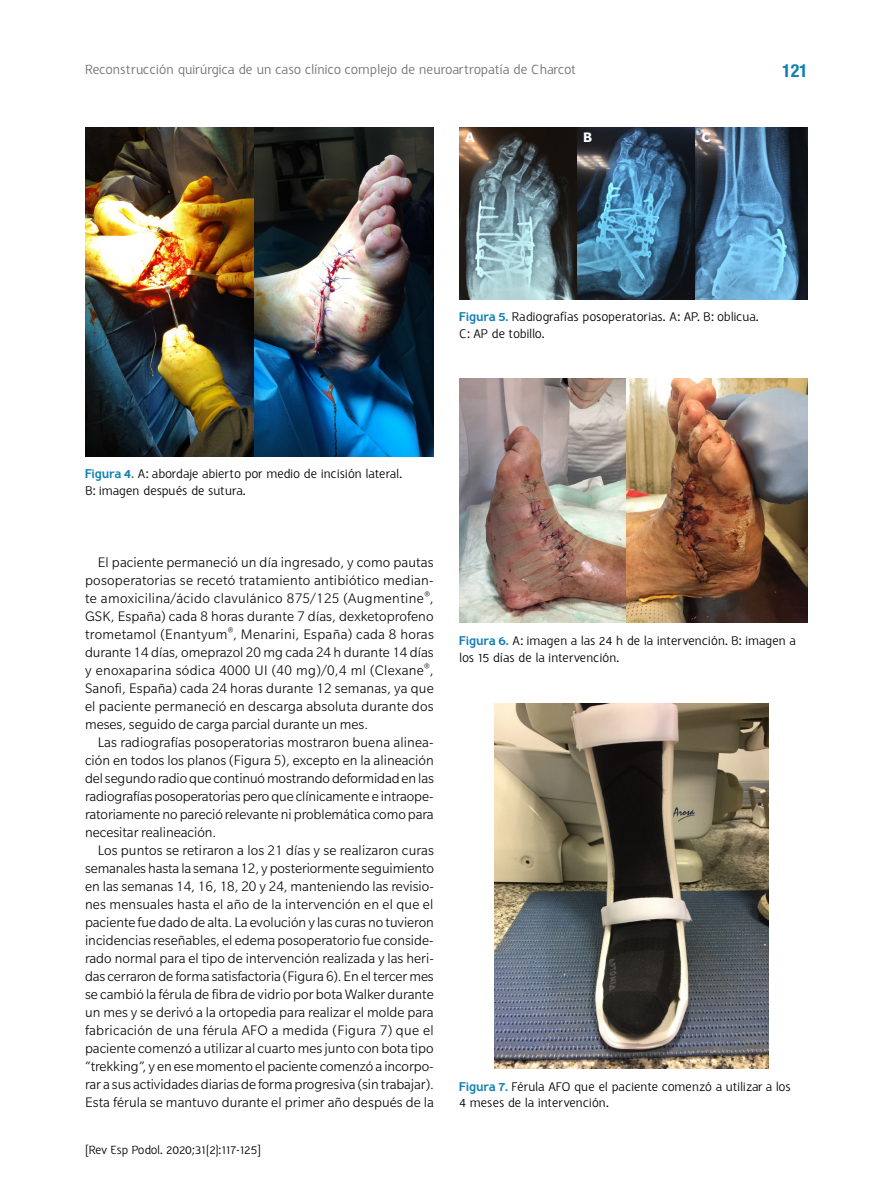
<style>
.page{position:relative;width:893px;height:1191px;background:#fff}
.page>*{position:absolute;margin:0;border:0;box-sizing:border-box;transform-origin:0 0}
.t1{font:700 condensed 18px "Helvetica Neue LT Std";color:#1280b0}
.t2{font:300 15px/18px "Slate Pro";color:#000;text-align:justify}
.t3{font:700 15px "Slate Pro";color:#fff}
.t4{font:14.25px "Halvorsen";letter-spacing:-.025em;color:#6f6f6f}
.t5{font:13.5px/16.2px "Halvorsen";letter-spacing:-.025em;color:#000}
.t6{font:12.75px "Halvorsen";letter-spacing:-.03em;color:#000}
.s1{font-weight:800;color:#1280b0}
</style>
<div class="page">
<img style="left:85px;top:128px;width:349px;height:328px">
<img style="left:459px;top:128px;width:349px;height:171px">
<img style="left:459px;top:378px;width:349px;height:244px">
<img style="left:495px;top:703px;width:274px;height:365px">
<p class="t4" style="left:85px;top:61px;width:492px">Reconstrucción quirúrgica de un caso clínico complejo de neuroartropatía de Charcot</p>
<p class="t1" style="left:782px;top:59px;width:27px">121</p>
<p class="t3" style="left:465px;top:129px;width:11px">A</p>
<p class="t3" style="left:583px;top:129px;width:10px">B</p>
<p class="t3" style="left:702px;top:129px;width:10px">C</p>
<p class="t5" style="left:459px;top:309px;width:301px"><span class="s1">Figura 5.</span> Radiografías posoperatorias. A: AP. B: oblicua.<br>C: AP de tobillo.</p>
<p class="t5" style="left:85px;top:466px;width:319px"><span class="s1">Figura 4.</span> A: abordaje abierto por medio de incisión lateral.<br>B: imagen después de sutura.</p>
<p class="t2" style="left:85px;top:553px;width:350px;text-indent:13px">El paciente permaneció un día ingresado, y como pautas posoperatorias se recetó tratamiento antibiótico median&shy;te amoxicilina/ácido clavulánico 875/125 (Augmentine<sup>®</sup>, GSK, España) cada 8 horas durante 7 días, dexketoprofeno trometamol (Enantyum<sup>®</sup>, Menarini, España) cada 8 horas durante 14 días, omeprazol 20 mg cada 24 h durante 14 días y enoxaparina sódica 4000 UI (40 mg)/0,4 ml (Clexane<sup>®</sup>, Sanofi, España) cada 24 horas durante 12 semanas, ya que el paciente permaneció en descarga absoluta durante dos meses, seguido de carga parcial durante un mes.</p>
<p class="t2" style="left:85px;top:733px;width:350px;text-indent:13px">Las radiografías posoperatorias mostraron buena alinea&shy;ción en todos los planos (Figura 5), excepto en la alineación del segundo radio que continuó mostrando deformidad en las radiografías posoperatorias pero que clínicamente e intraope&shy;ratoriamente no pareció relevante ni problemática como para necesitar realineación.</p>
<p class="t2" style="left:85px;top:841px;width:350px;text-indent:13px">Los puntos se retiraron a los 21 días y se realizaron curas semanales hasta la semana 12, y posteriormente seguimiento en las semanas 14, 16, 18, 20 y 24, manteniendo las revisio&shy;nes mensuales hasta el año de la intervención en el que el paciente fue dado de alta. La evolución y las curas no tuvieron incidencias reseñables, el edema posoperatorio fue conside&shy;rado normal para el tipo de intervención realizada y las heri&shy;das cerraron de forma satisfactoria (Figura 6). En el tercer mes se cambió la férula de fibra de vidrio por bota Walker durante un mes y se derivó a la ortopedia para realizar el molde para fabricación de una férula AFO a medida (Figura 7) que el paciente comenzó a utilizar al cuarto mes junto con bota tipo “trekking”, y en ese momento el paciente comenzó a incorpo&shy;rar a sus actividades diarias de forma progresiva (sin trabajar).<br>Esta férula se mantuvo durante el primer año después de la</p>
<p class="t6" style="left:85px;top:1142px;width:178px">[Rev Esp Podol. 2020;31(2):117-125]</p>
<p class="t5" style="left:459px;top:633px;width:338px"><span class="s1">Figura 6.</span> A: imagen a las 24 h de la intervención. B: imagen a los 15 días de la intervención.</p>
<p class="t5" style="left:459px;top:1078px;width:333px"><span class="s1">Figura 7.</span> Férula AFO que el paciente comenzó a utilizar a los<br>4 meses de la intervención.</p>
</div>
